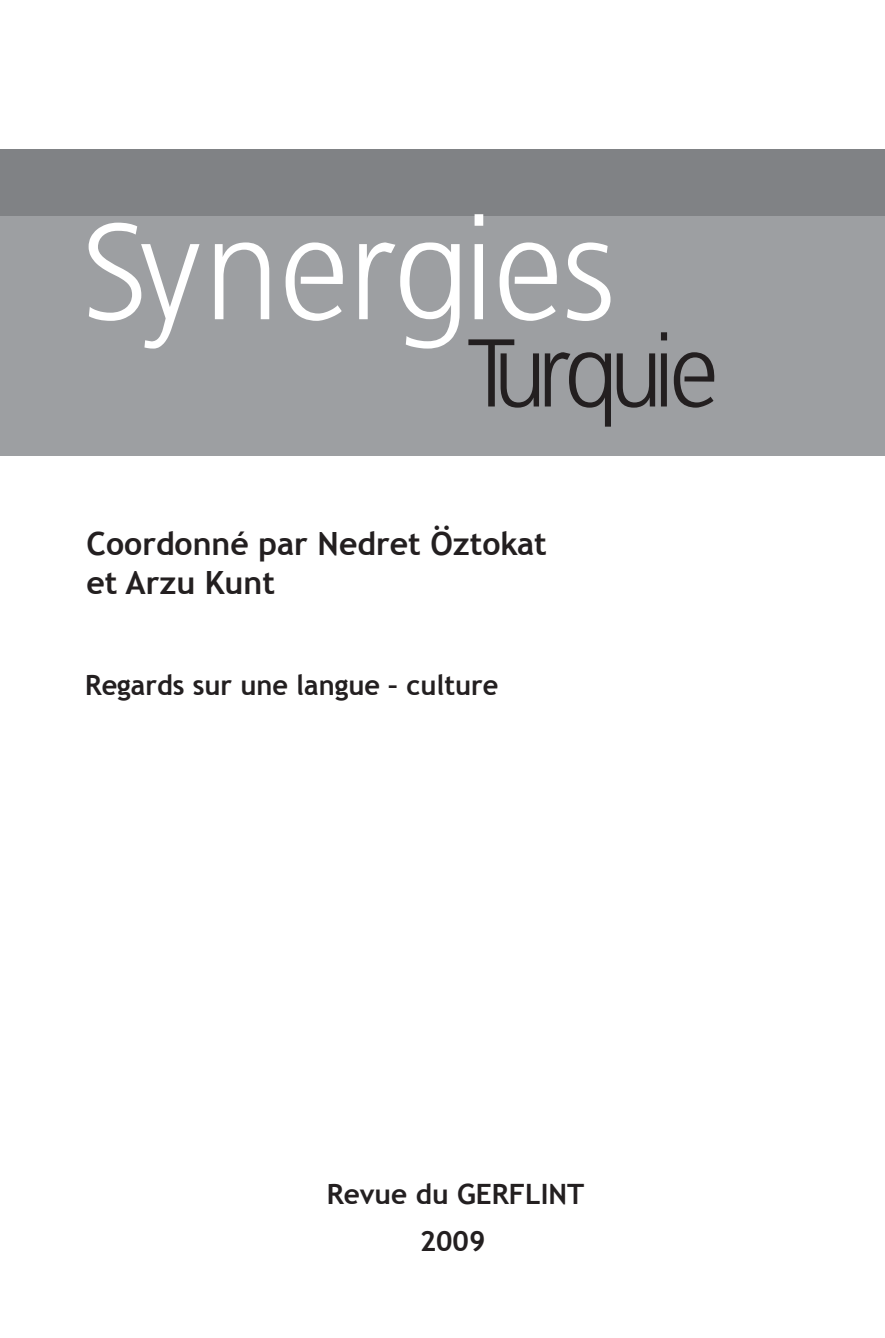
<style>
.page{position:relative;width:885px;height:1338px;background:#fff}
.page>*{position:absolute;margin:0;border:0;box-sizing:border-box;transform-origin:0 0}
.t1{font:135.8px "Bastardus Sans";color:#fff}
.t2{font:96px "Bastardus Sans";letter-spacing:-.095em;color:#231f20}
.t3{font:700 32px/38.4px "Trebuchet MS";color:#231f20}
.t4{font:700 28px "Trebuchet MS";color:#231f20}
</style>
<div class="page">
<div style="left:0;top:187px;width:884px;height:269px;background:#9d9fa2"></div>
<div style="left:0;top:149px;width:884px;height:66px;background:#808285"></div>
<h1 class="t1" style="left:81px;top:194px;width:536px">Synergies</h1>
<h2 class="t2" style="left:467px;top:318px;width:252px">Turquie</h2>
<p class="t3" style="left:86px;top:525px;width:462px">Coordonné par Nedret Öztokat et Arzu Kunt</p>
<p class="t4" style="left:85px;top:668px;width:415px">Regards sur une langue – culture</p>
<p class="t4" style="left:326px;top:1177px;width:259px">Revue du GERFLINT</p>
<p class="t4" style="left:420px;top:1223px;width:67px">2009</p>
</div>
